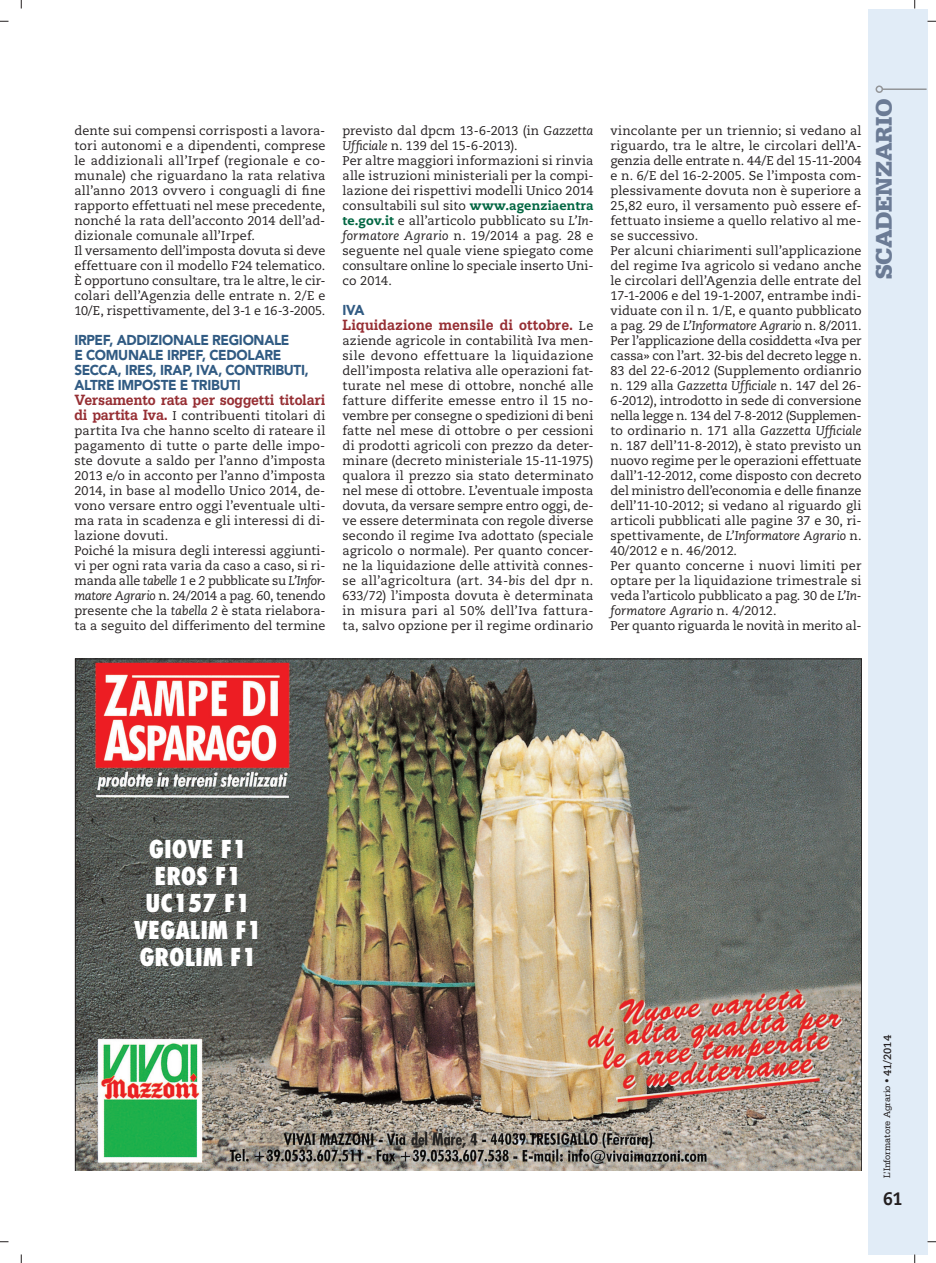
<style>
.page{position:relative;width:936px;height:1263px;background:#fff}
.page>*{position:absolute;margin:0;border:0;box-sizing:border-box;transform-origin:0 0}
.t1{font:800 condensed 24px/27px "Futura Std";color:#fff;text-align:center}
.t2{font:900 24px "Serifa Std";letter-spacing:-.015em;color:#6b7b95}
.t3{font:800 18px "Caecilia LT Std";color:#231f20;scale:.9 1}
.t4{font:700 15.75px "Serifa Std";letter-spacing:-.005em;color:#962e33;scale:.9 1}
.t5{font:900 14.25px/15px "Avenir LT Std";letter-spacing:-.025em;color:#315b83;scale:.95 1}
.t6{font:12.6px/15px "Caecilia LT Std";letter-spacing:.005em;color:#231f20}
.t7{font:9.75px "Serifa Std";letter-spacing:-.01em;color:#231f20;scale:.95 1}
.s1{font-family:"Serifa Std";font-weight:700;font-size:15.75px;color:#962e33}
.s2{font-style:italic}
.s3{font-weight:800;color:#026642}
.s4{font-family:"Caecilia LT Std";font-weight:400;font-size:12.6px;color:#231f20}
.s5{font-family:"Caecilia LT Std";font-weight:700;font-size:10.5px}
</style>
<div class="page">
<img style="left:75px;top:658px;width:786px;height:512px">
<div style="left:867px;top:9px;width:60px;height:1245px;background:#e1ecf7"></div>
<svg style="left:875px;top:85px;width:53px;height:9px"></svg>
<svg style="left:0;top:20px;width:9px;height:2px"></svg>
<svg style="left:927px;top:20px;width:8px;height:2px"></svg>
<svg style="left:0;top:1241px;width:9px;height:2px"></svg>
<svg style="left:927px;top:1241px;width:8px;height:2px"></svg>
<svg style="left:20px;top:0;width:2px;height:9px"></svg>
<svg style="left:20px;top:1254px;width:2px;height:9px"></svg>
<p class="t6" style="left:74px;top:124px;width:252px">dente sui compensi corrisposti a lavora&shy;tori autonomi e a dipendenti, comprese le addizionali all’Irpef (regionale e co&shy;munale) che riguardano la rata relativa all’anno 2013 ovvero i conguagli di fine rapporto effettuati nel mese precedente, nonché la rata dell’acconto 2014 dell’ad&shy;dizionale comunale all’Irpef.<br>Il versamento dell’imposta dovuta si deve effettuare con il modello F24 telematico.<br>È opportuno consultare, tra le altre, le cir&shy;colari dell’Agenzia delle entrate n. 2/E e 10/E, rispettivamente, del 3-1 e 16-3-2005.</p>
<p class="t5" style="left:74px;top:334px;width:248px">IRPEF, ADDIZIONALE REGIONALE<br>E COMUNALE IRPEF, CEDOLARE<br>SECCA, IRES, IRAP, IVA, CONTRIBUTI,<br>ALTRE IMPOSTE E TRIBUTI</p>
<p class="t4" style="left:74px;top:395px;width:280px">Versamento rata per soggetti titolari</p>
<p class="t6" style="left:74px;top:409px;width:252px"><span class="s1">di partita Iva.</span> I contribuenti titolari di partita Iva che hanno scelto di rateare il pagamento di tutte o parte delle impo&shy;ste dovute a saldo per l’anno d’imposta 2013 e/o in acconto per l’anno d’imposta 2014, in base al modello Unico 2014, de&shy;vono versare entro oggi l’eventuale ulti&shy;ma rata in scadenza e gli interessi di di&shy;lazione dovuti.<br>Poiché la misura degli interessi aggiunti&shy;vi per ogni rata varia da caso a caso, si ri&shy;manda alle <span class="s2">tabelle 1</span> e <span class="s2">2</span> pubblicate su <span class="s2">L’Infor&shy;matore Agrario</span> n. 24/2014 a pag. 60, tenendo presente che la <span class="s2">tabella 2</span> è stata rielabora&shy;ta a seguito del differimento del termine</p>
<p class="t6" style="left:342px;top:124px;width:252px">previsto dal dpcm 13-6-2013 (in <span class="s2">Gazzetta Ufficiale</span> n. 139 del 15-6-2013).<br>Per altre maggiori informazioni si rinvia alle istruzioni ministeriali per la compi&shy;lazione dei rispettivi modelli Unico 2014 consultabili sul sito <span class="s3">www.agenziaentra te.gov.it</span> e all’articolo pubblicato su <span class="s2">L’In&shy;formatore Agrario</span> n. 19/2014 a pag. 28 e seguente nel quale viene spiegato come consultare online lo speciale inserto Uni&shy;co 2014.</p>
<p class="t5" style="left:342px;top:304px;width:25px">IVA</p>
<p class="t4" style="left:342px;top:320px;width:280px">Liquidazione mensile di ottobre. <span class="s4">Le</span></p>
<p class="t6" style="left:342px;top:334px;width:252px;text-align:justify">aziende agricole in contabilità Iva men&shy;sile devono effettuare la liquidazione dell’imposta relativa alle operazioni fat&shy;turate nel mese di ottobre, nonché alle fatture differite emesse entro il 15 no&shy;vembre per consegne o spedizioni di beni fatte nel mese di ottobre o per cessioni di prodotti agricoli con prezzo da deter&shy;minare (decreto ministeriale 15-11-1975) qualora il prezzo sia stato determinato nel mese di ottobre. L’eventuale imposta dovuta, da versare sempre entro oggi, de&shy;ve essere determinata con regole diverse secondo il regime Iva adottato (speciale agricolo o normale). Per quanto concer&shy;ne la liquidazione delle attività connes&shy;se all’agricoltura (art. 34-<span class="s2">bis</span> del dpr n.<br>633/72) l’imposta dovuta è determinata in misura pari al 50% dell’Iva fattura&shy;ta, salvo opzione per il regime ordinario</p>
<p class="t6" style="left:610px;top:124px;width:252px">vincolante per un triennio; si vedano al riguardo, tra le altre, le circolari dell’A&shy;genzia delle entrate n. 44/E del 15-11-2004 e n. 6/E del 16-2-2005. Se l’imposta com&shy;plessivamente dovuta non è superiore a 25,82 euro, il versamento può essere ef&shy;fettuato insieme a quello relativo al me&shy;se successivo.<br>Per alcuni chiarimenti sull’applicazione del regime Iva agricolo si vedano anche le circolari dell’Agenzia delle entrate del 17-1-2006 e del 19-1-2007, entrambe indi&shy;viduate con il n. 1/E, e quanto pubblicato a pag. 29 de <span class="s2">L’Informatore Agrario</span> n. 8/2011.<br>Per l’applicazione della cosiddetta «Iva per cassa» con l’art. 32-bis del decreto legge n.<br>83 del 22-6-2012 (Supplemento ordianrio n. 129 alla <span class="s2">Gazzetta Ufficiale</span> n. 147 del 26- 6-2012), introdotto in sede di conversione nella legge n. 134 del 7-8-2012 (Supplemen&shy;to ordinario n. 171 alla <span class="s2">Gazzetta Ufficiale </span>n. 187 dell’11-8-2012), è stato previsto un nuovo regime per le operazioni effettuate dall’1-12-2012, come disposto con decreto del ministro dell’economia e delle finanze dell’11-10-2012; si vedano al riguardo gli articoli pubblicati alle pagine 37 e 30, ri&shy;spettivamente, de <span class="s2">L’Informatore Agrario</span> n.<br>40/2012 e n. 46/2012.<br>Per quanto concerne i nuovi limiti per optare per la liquidazione trimestrale si veda l’articolo pubblicato a pag. 30 de <span class="s2">L’In&shy;formatore Agrario</span> n. 4/2012.<br>Per quanto riguarda le novità in merito al-</p>
<h1 class="t2" style="left:875px;top:279px;width:182px;rotate:-90deg">SCADENZARIO</h1>
<h1 class="t1" style="left:134px;top:836px;width:129px">GIOVE F1<br>EROS F1<br>UC157 F1<br>VEGALIM F1<br>GROLIM F1</h1>
<p class="t7" style="left:883px;top:1178px;width:152px;rotate:-90deg">L’Informatore Agrario • <span class="s5">41/2014</span></p>
<h2 class="t3" style="left:883px;top:1190px;width:23px">61</h2>
</div>
